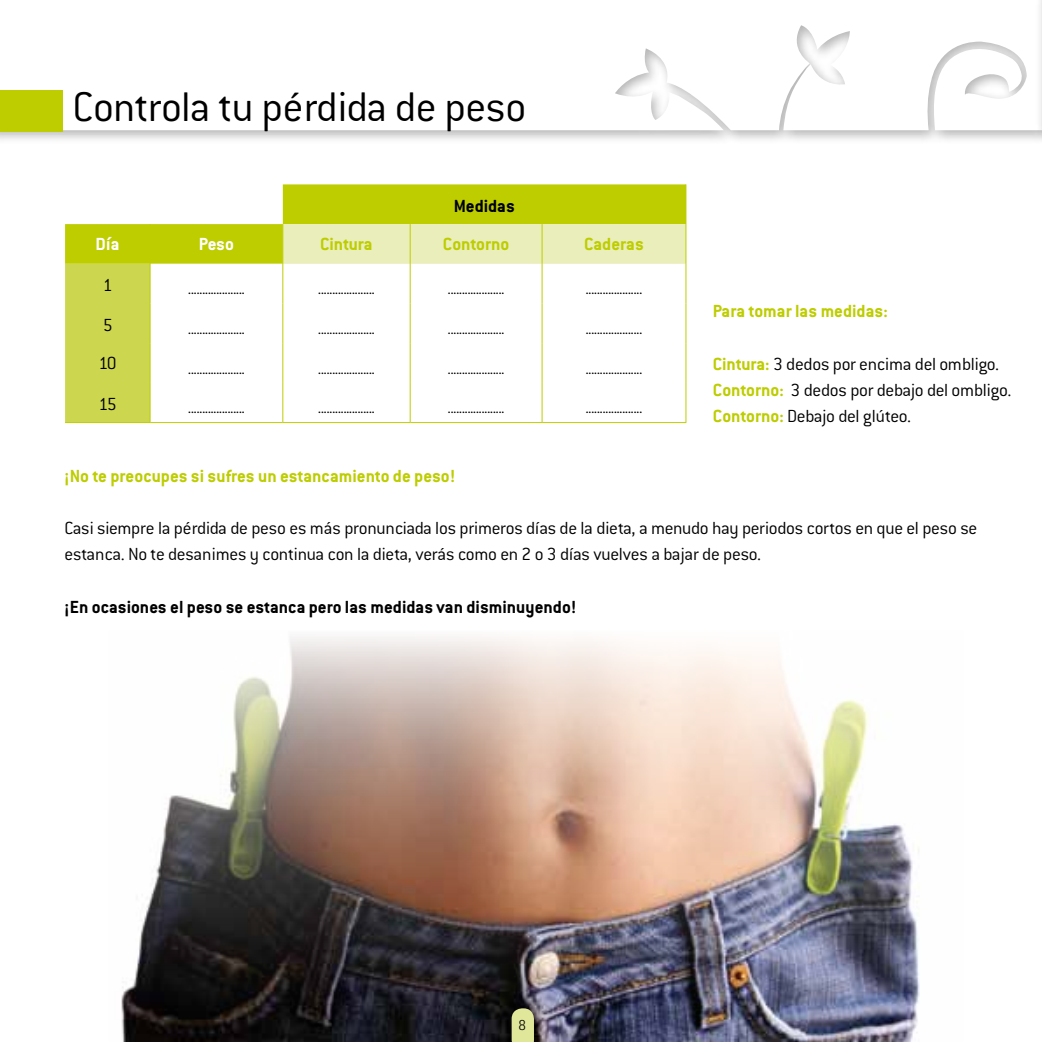
<style>
.page{position:relative;width:1042px;height:1042px;background:#fff}
.page>*{position:absolute;margin:0;border:0;box-sizing:border-box;transform-origin:0 0}
.t1{font:300 45.5px "Conduit ITC";letter-spacing:-.015em;color:#000}
.t2{font:300 19.25px/26.2px "Conduit ITC";letter-spacing:-.015em;color:#000}
.t3{font:700 19.25px "Conduit ITC";color:#bdcd00}
.t4{font:700 19.25px "Conduit ITC";color:#000}
.t5{font:700 19.25px "Conduit ITC";color:#fff}
.t6{font:300 15.75px "Rotis Sans Serif";color:#000}
.t7{font:700 12.25px "Conduit ITC";color:#000}
.s1{font-weight:700;color:#bdcd00}
</style>
<div class="page">
<img style="left:121px;top:637px;width:799px;height:405px">
<div style="left:0;top:0;width:1042px;height:144px;background:#000;opacity:.3"></div>
<svg style="left:0;top:0;width:1034px;height:130px"></svg>
<div style="left:0;top:90px;width:62px;height:41px;background:#bdcd00"></div>
<div style="left:282px;top:184px;width:403px;height:40px;background:#bdcd00"></div>
<svg style="left:65px;top:224px;width:620px;height:198px"></svg>
<hr style="left:685px;top:184px;width:1px;height:40px;background:#bdcd00">
<hr style="left:150px;top:224px;width:1px;height:40px;background:#bdcd00">
<hr style="left:282px;top:224px;width:1px;height:40px;background:#bdcd00">
<hr style="left:410px;top:224px;width:1px;height:40px;background:#bdcd00">
<hr style="left:542px;top:224px;width:1px;height:40px;background:#bdcd00">
<hr style="left:685px;top:224px;width:1px;height:40px;background:#bdcd00">
<hr style="left:150px;top:264px;width:1px;height:39px;background:#bdcd00">
<hr style="left:282px;top:264px;width:1px;height:39px;background:#bdcd00">
<hr style="left:410px;top:264px;width:1px;height:39px;background:#bdcd00">
<hr style="left:542px;top:264px;width:1px;height:39px;background:#bdcd00">
<hr style="left:685px;top:264px;width:1px;height:39px;background:#bdcd00">
<hr style="left:150px;top:303px;width:1px;height:40px;background:#bdcd00">
<hr style="left:282px;top:303px;width:1px;height:40px;background:#bdcd00">
<hr style="left:410px;top:303px;width:1px;height:40px;background:#bdcd00">
<hr style="left:542px;top:303px;width:1px;height:40px;background:#bdcd00">
<hr style="left:685px;top:303px;width:1px;height:40px;background:#bdcd00">
<hr style="left:150px;top:343px;width:1px;height:40px;background:#bdcd00">
<hr style="left:282px;top:343px;width:1px;height:40px;background:#bdcd00">
<hr style="left:410px;top:343px;width:1px;height:40px;background:#bdcd00">
<hr style="left:542px;top:343px;width:1px;height:40px;background:#bdcd00">
<hr style="left:685px;top:343px;width:1px;height:40px;background:#bdcd00">
<hr style="left:150px;top:383px;width:1px;height:39px;background:#bdcd00">
<hr style="left:282px;top:383px;width:1px;height:39px;background:#bdcd00">
<hr style="left:410px;top:383px;width:1px;height:39px;background:#bdcd00">
<hr style="left:542px;top:383px;width:1px;height:39px;background:#bdcd00">
<hr style="left:685px;top:383px;width:1px;height:39px;background:#bdcd00">
<hr style="left:65px;top:422px;width:85px;height:1px;background:#bdcd00">
<hr style="left:150px;top:422px;width:133px;height:1px;background:#bdcd00">
<hr style="left:283px;top:422px;width:127px;height:1px;background:#bdcd00">
<hr style="left:410px;top:422px;width:132px;height:1px;background:#bdcd00">
<hr style="left:542px;top:422px;width:144px;height:1px;background:#bdcd00">
<div style="left:1034px;top:0;width:8px;height:144px;background:#f8f8f8"></div>
<svg style="left:1041px;top:4px;width:1px;height:122px"></svg>
<svg style="left:512px;top:1008px;width:22px;height:34px"></svg>
<h1 class="t1" style="left:72px;top:82px;width:455px">Controla tu pérdida de peso</h1>
<h2 class="t4" style="left:454px;top:194px;width:63px">Medidas</h2>
<h2 class="t5" style="left:96px;top:233px;width:25px">Día</h2>
<h2 class="t5" style="left:199px;top:233px;width:36px">Peso</h2>
<h2 class="t3" style="left:320px;top:233px;width:54px">Cintura</h2>
<h2 class="t3" style="left:443px;top:233px;width:68px">Contorno</h2>
<h2 class="t3" style="left:584px;top:233px;width:61px">Caderas</h2>
<h2 class="t2" style="left:103px;top:271px;width:11px">1</h2>
<p class="t7" style="left:188px;top:283px;width:58px">....................</p>
<p class="t7" style="left:318px;top:283px;width:58px">....................</p>
<p class="t7" style="left:448px;top:283px;width:58px">....................</p>
<p class="t7" style="left:586px;top:283px;width:58px">....................</p>
<h2 class="t2" style="left:103px;top:312px;width:11px">5</h2>
<p class="t7" style="left:188px;top:323px;width:58px">....................</p>
<p class="t7" style="left:318px;top:323px;width:58px">....................</p>
<p class="t7" style="left:448px;top:323px;width:58px">....................</p>
<p class="t7" style="left:586px;top:323px;width:58px">....................</p>
<h2 class="t2" style="left:98px;top:350px;width:20px">10</h2>
<p class="t7" style="left:188px;top:362px;width:58px">....................</p>
<p class="t7" style="left:318px;top:362px;width:58px">....................</p>
<p class="t7" style="left:448px;top:362px;width:58px">....................</p>
<p class="t7" style="left:586px;top:362px;width:58px">....................</p>
<h2 class="t2" style="left:99px;top:390px;width:20px">15</h2>
<p class="t7" style="left:188px;top:402px;width:58px">....................</p>
<p class="t7" style="left:318px;top:402px;width:58px">....................</p>
<p class="t7" style="left:448px;top:402px;width:58px">....................</p>
<p class="t7" style="left:586px;top:402px;width:58px">....................</p>
<h2 class="t3" style="left:713px;top:300px;width:176px">Para tomar las medidas:</h2>
<h2 class="t2" style="left:713px;top:350px;width:300px"><span class="s1">Cintura:</span> 3 dedos por encima del ombligo.<br><span class="s1">Contorno:</span> 3 dedos por debajo del ombligo.<br><span class="s1">Contorno:</span> Debajo del glúteo.</h2>
<h2 class="t3" style="left:64px;top:464px;width:392px">¡No te preocupes si sufres un estancamiento de peso!</h2>
<h2 class="t2" style="left:64px;top:515px;width:914px">Casi siempre la pérdida de peso es más pronunciada los primeros días de la dieta, a menudo hay periodos cortos en que el peso se estanca. No te desanimes y continua con la dieta, verás como en 2 o 3 días vuelves a bajar de peso.</h2>
<h2 class="t4" style="left:64px;top:596px;width:513px">¡En ocasiones el peso se estanca pero las medidas van disminuyendo!</h2>
<p class="t6" style="left:518px;top:1015px;width:9px">8</p>
</div>
